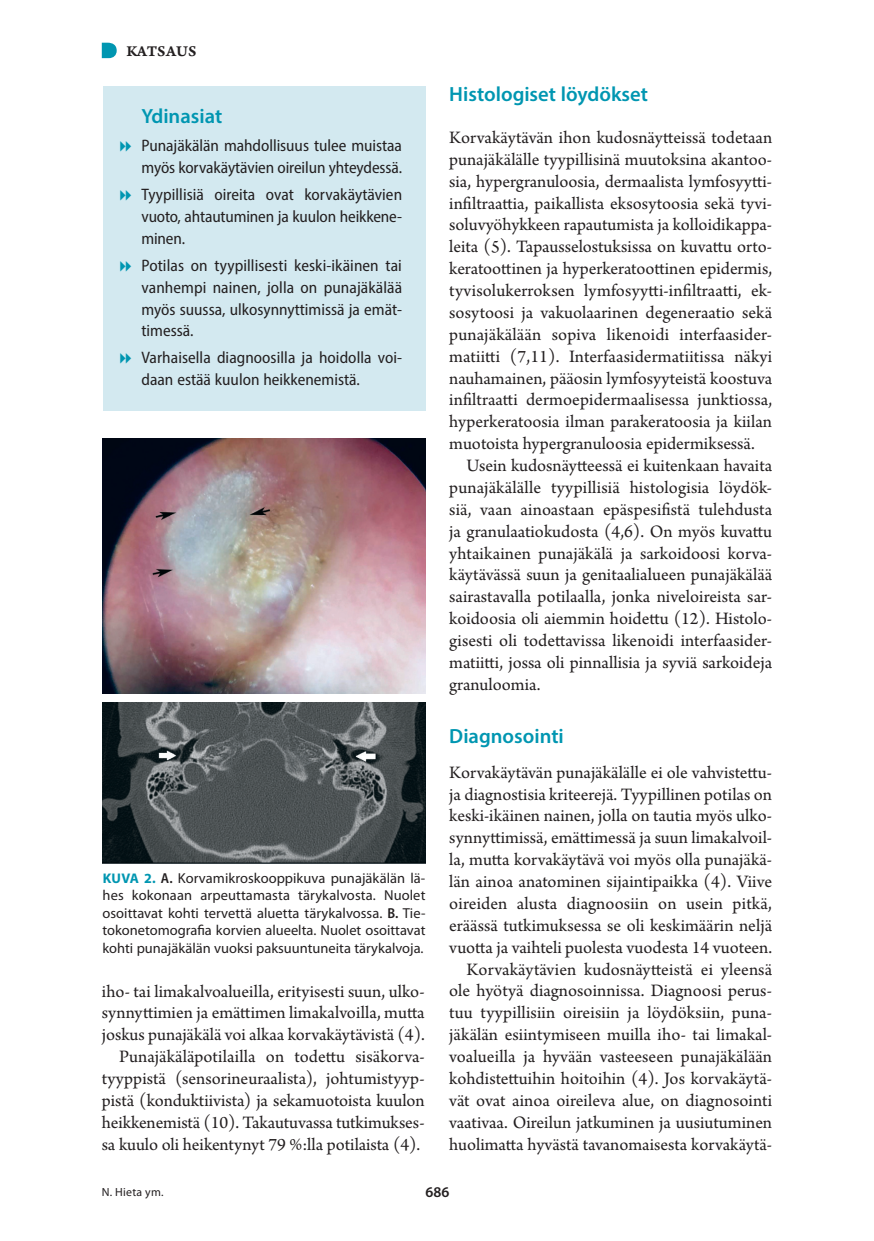
<style>
.page{position:relative;width:874px;height:1241px;background:#fff}
.page>*{position:absolute;margin:0;border:0;box-sizing:border-box;transform-origin:0 0}
.t1{font:600 20.65px "Myriad Pro";color:#0096b1}
.t2{font:18.38px/21.9px "Arno Pro";color:#231f20;text-align:right}
.t3{font:semi-condensed 16.62px/21.9px "Myriad Pro";letter-spacing:-.005em;color:#231f20}
.t4{font:15.75px "Arno Pro Smbd Caption";letter-spacing:.005em;color:#231f20}
.t5{font:600 14.88px "Myriad Pro";color:#231f20}
.t6{font:14.35px/17.5px "Myriad Pro";color:#231f20;text-align:justify}
.t7{font:11.9px "Myriad Pro";letter-spacing:.02em;color:#231f20}
.s1{font-weight:700;font-size:14px;color:#0096b1}
.s2{font-weight:600;font-stretch:semi-condensed}
</style>
<div class="page">
<svg style="left:102px;top:43px;width:15px;height:15px"></svg>
<img style="left:102px;top:438px;width:323px;height:255px">
<img style="left:102px;top:702px;width:323px;height:161px">
<div style="left:102px;top:86px;width:323px;height:324px;background:#d3e9f0"></div>
<p class="t4" style="left:126px;top:41px;width:71px">KATSAUS</p>
<p class="t1" style="left:141px;top:103px;width:82px">Ydinasiat</p>
<p class="t3" style="left:141px;top:135px;width:262px">Punajäkälän mahdollisuus tulee muistaa myös korvakäytävien oireilun yhteydessä.</p>
<p class="t3" style="left:141px;top:183px;width:262px;text-align:justify">Tyypillisiä oireita ovat korvakäytävien vuoto, ahtautuminen ja kuulon heikkene&shy;minen.</p>
<p class="t3" style="left:141px;top:254px;width:262px;text-align:justify">Potilas on tyypillisesti keski-ikäinen tai vanhempi nainen, jolla on punajäkälää myös suussa, ulkosynnyttimissä ja emät&shy;timessä.</p>
<p class="t3" style="left:141px;top:346px;width:262px">Varhaisella diagnoosilla ja hoidolla voi&shy;daan estää kuulon heikkenemistä.</p>
<p class="t6" style="left:102px;top:868px;width:324px"><span class="s1">KUVA 2.</span> <span class="s2">A.</span> Korvamikroskooppikuva punajäkälän lä&shy;hes kokonaan arpeuttamasta tärykalvosta. Nuolet osoittavat kohti tervettä aluetta tärykalvossa. <span class="s2">B.</span> Tie&shy;tokonetomografia korvien alueelta. Nuolet osoittavat kohti punajäkälän vuoksi paksuuntuneita tärykalvoja.</p>
<p class="t2" style="left:102px;top:980px;width:324px">iho- tai limakalvoalueilla, erityisesti suun, ulko&shy;synnyttimien ja emättimen limakalvoilla, mutta joskus punajäkälä voi alkaa korvakäytävistä (4).<br>Punajäkäläpotilailla on todettu sisäkorva&shy;tyyppistä (sensorineuraalista), johtumistyyp&shy;pistä (konduktiivista) ja sekamuotoista kuulon heikkenemistä (10). Takautuvassa tutkimukses&shy;sa kuulo oli heikentynyt 79 %:lla potilaista (4).</p>
<p class="t1" style="left:449px;top:81px;width:200px">Histologiset löydökset</p>
<p class="t2" style="left:449px;top:127px;width:324px">Korvakäytävän ihon kudosnäytteissä todetaan</p>
<p class="t2" style="left:449px;top:149px;width:324px">punajäkälälle tyypillisinä muutoksina akantoo-</p>
<p class="t2" style="left:449px;top:171px;width:324px">sia, hypergranuloosia, dermaalista lymfosyytti-</p>
<p class="t2" style="left:449px;top:193px;width:324px">infiltraattia, paikallista eksosytoosia sekä tyvi-</p>
<p class="t2" style="left:449px;top:215px;width:324px">soluvyöhykkeen rapautumista ja kolloidikappa-</p>
<p class="t2" style="left:449px;top:237px;width:324px">leita (5). Tapausselostuksissa on kuvattu orto-</p>
<p class="t2" style="left:449px;top:258px;width:324px">keratoottinen ja hyperkeratoottinen epidermis,</p>
<p class="t2" style="left:449px;top:280px;width:324px">tyvisolukerroksen lymfosyytti-infiltraatti, ek-</p>
<p class="t2" style="left:449px;top:302px;width:324px">sosytoosi ja vakuolaarinen degeneraatio sekä</p>
<p class="t2" style="left:449px;top:324px;width:324px">punajäkälään sopiva likenoidi interfaasider-</p>
<p class="t2" style="left:449px;top:346px;width:324px">matiitti (7,11). Interfaasidermatiitissa näkyi</p>
<p class="t2" style="left:449px;top:368px;width:324px">nauhamainen, pääosin lymfosyyteistä koostuva</p>
<p class="t2" style="left:449px;top:390px;width:324px">infiltraatti dermoepidermaalisessa junktiossa,</p>
<p class="t2" style="left:449px;top:412px;width:324px">hyperkeratoosia ilman parakeratoosia ja kiilan</p>
<p class="t2" style="left:449px;top:433px;width:307px">muotoista hypergranuloosia epidermiksessä.</p>
<p class="t2" style="left:466px;top:455px;width:307px">Usein kudosnäytteessä ei kuitenkaan havaita</p>
<p class="t2" style="left:449px;top:477px;width:324px">punajäkälälle tyypillisiä histologisia löydök-</p>
<p class="t2" style="left:449px;top:499px;width:324px">siä, vaan ainoastaan epäspesifistä tulehdusta</p>
<p class="t2" style="left:449px;top:521px;width:324px">ja granulaatiokudosta (4,6). On myös kuvattu</p>
<p class="t2" style="left:449px;top:543px;width:324px">yhtaikainen punajäkälä ja sarkoidoosi korva-</p>
<p class="t2" style="left:449px;top:565px;width:324px">käytävässä suun ja genitaalialueen punajäkälää</p>
<p class="t2" style="left:449px;top:586px;width:324px">sairastavalla potilaalla, jonka niveloireista sar-</p>
<p class="t2" style="left:449px;top:608px;width:324px">koidoosia oli aiemmin hoidettu (12). Histolo-</p>
<p class="t2" style="left:449px;top:630px;width:324px">gisesti oli todettavissa likenoidi interfaasider-</p>
<p class="t2" style="left:449px;top:652px;width:324px">matiitti, jossa oli pinnallisia ja syviä sarkoideja</p>
<p class="t2" style="left:449px;top:674px;width:93px">granuloomia.</p>
<p class="t1" style="left:449px;top:722px;width:116px">Diagnosointi</p>
<p class="t2" style="left:449px;top:762px;width:324px">Korvakäytävän punajäkälälle ei ole vahvistettu&shy;ja diagnostisia kriteerejä. Tyypillinen potilas on keski-ikäinen nainen, jolla on tautia myös ulko&shy;synnyttimissä, emättimessä ja suun limakalvoil&shy;la, mutta korvakäytävä voi myös olla punajäkä&shy;län ainoa anatominen sijaintipaikka (4). Viive oireiden alusta diagnoosiin on usein pitkä, eräässä tutkimuksessa se oli keskimäärin neljä vuotta ja vaihteli puolesta vuodesta 14 vuoteen.<br>Korvakäytävien kudosnäytteistä ei yleensä ole hyötyä diagnosoinnissa. Diagnoosi perus&shy;tuu tyypillisiin oireisiin ja löydöksiin, puna&shy;jäkälän esiintymiseen muilla iho- tai limakal&shy;voalueilla ja hyvään vasteeseen punajäkälään kohdistettuihin hoitoihin (4). Jos korvakäytä&shy;vät ovat ainoa oireileva alue, on diagnosointi vaativaa. Oireilun jatkuminen ja uusiutuminen huolimatta hyvästä tavanomaisesta korvakäytä-</p>
<p class="t7" style="left:102px;top:1184px;width:63px">N. Hieta ym.</p>
<p class="t5" style="left:425px;top:1182px;width:25px">686</p>
</div>
